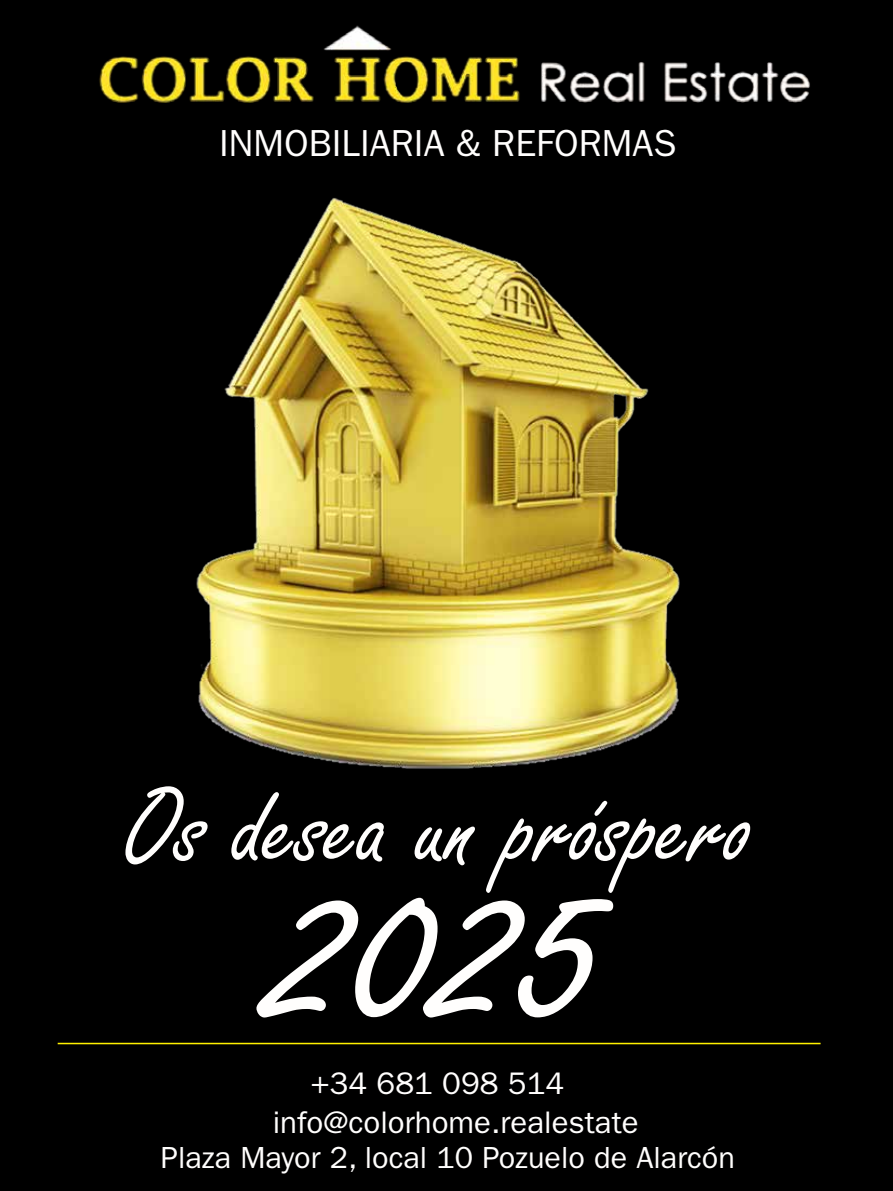
<style>
.page{position:relative;width:893px;height:1191px;background:#000}
.page>*{position:absolute;margin:0;border:0;box-sizing:border-box;transform-origin:0 0}
.t1{font:243.45px "Freestyle Script";color:#fffefd}
.t2{font:115.8px "Freestyle Script";color:#fffefd}
.t3{font:37.8px "ITC Franklin Gothic Std";color:#fffefd}
.t4{font:31.2px/39px "ITC Franklin Gothic Std";color:#fffefd}
.t5{font:30.6px "ITC Franklin Gothic Std";color:#fffefd}
</style>
<div class="page">
<img style="left:99px;top:25px;width:711px;height:78px">
<hr style="left:58px;top:1042px;width:763px;height:2px;background:#fff100">
<img style="left:196px;top:198px;width:484px;height:571px">
<p class="t3" style="left:219px;top:121px;width:459px">INMOBILIARIA &amp; REFORMAS</p>
<h2 class="t2" style="left:126px;top:764px;width:629px">Os desea un próspero</h2>
<h1 class="t1" style="left:274px;top:814px;width:335px">2025</h1>
<p class="t4" style="left:273px;top:1063px;width:367px;text-indent:38px">+34 681 098 514 info@colorhome.realestate</p>
<p class="t5" style="left:161px;top:1140px;width:575px">Plaza Mayor 2, local 10 Pozuelo de Alarcón</p>
</div>
